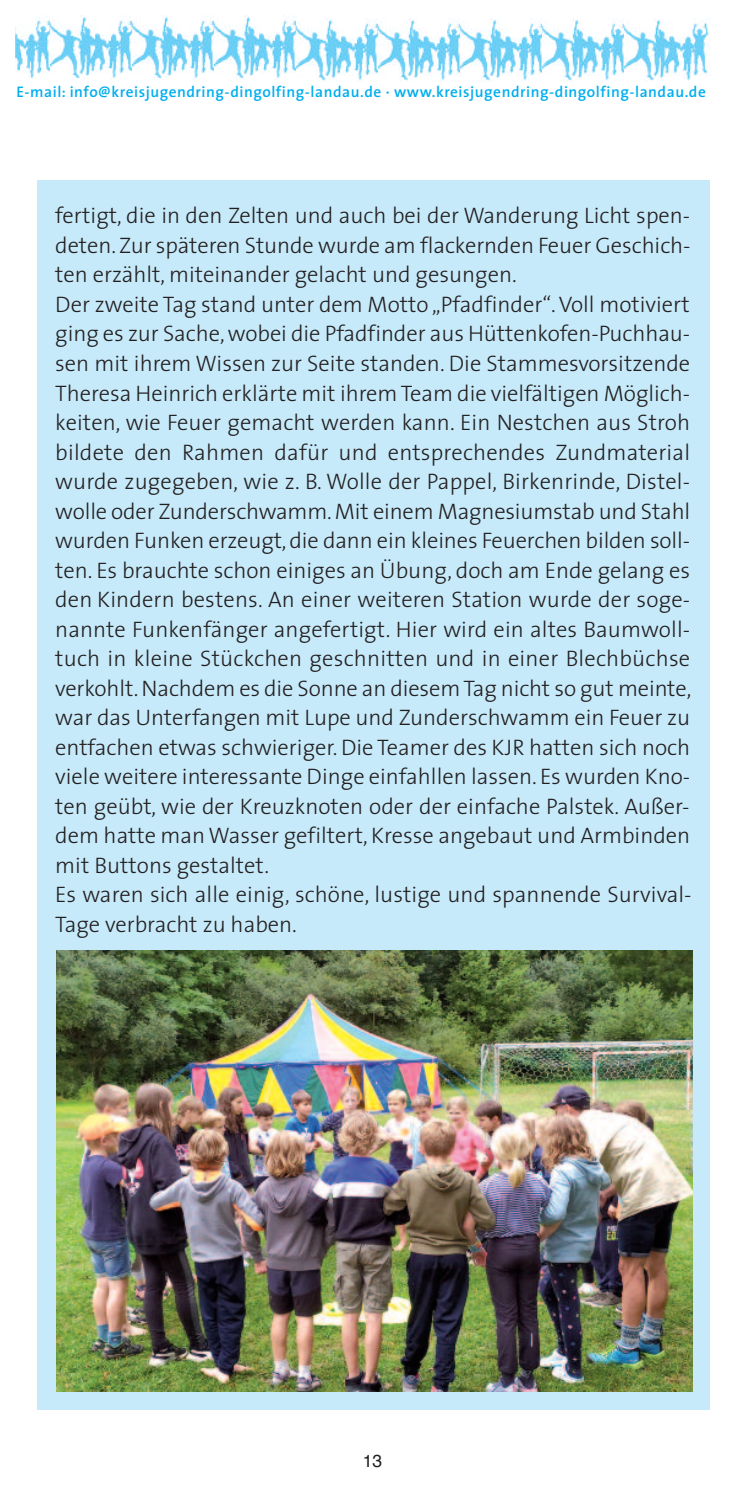
<style>
.page{position:relative;width:745px;height:1489px;background:#fff}
.page>*{position:absolute;margin:0;border:0;box-sizing:border-box;transform-origin:0 0}
.t1{font:300 22.5px/29.5px "The Sans";color:#231f20}
.t2{font:17.5px "Helvetica";color:#231f20}
.t3{font:600 15.5px "The Sans";letter-spacing:.035em;color:#00aeef}
</style>
<div class="page">
<img style="left:16px;top:16px;width:35px;height:63px">
<svg style="left:51px;top:16px;width:82px;height:63px"></svg>
<svg style="left:133px;top:16px;width:82px;height:63px"></svg>
<svg style="left:215px;top:16px;width:82px;height:63px"></svg>
<img style="left:297px;top:18px;width:412px;height:64px">
<svg style="left:378px;top:18px;width:82px;height:64px"></svg>
<svg style="left:460px;top:18px;width:82px;height:64px"></svg>
<svg style="left:542px;top:18px;width:82px;height:64px"></svg>
<img style="left:624px;top:18px;width:1px;height:64px">
<div style="left:37px;top:180px;width:672px;height:1228px;background:#c6eafa"></div>
<img style="left:57px;top:950px;width:635px;height:441px">
<p class="t3" style="left:16px;top:86px;width:690px">E-mail: info@kreisjugendring-dingolfing-landau.de · www.kreisjugendring-dingolfing-landau.de</p>
<p class="t1" style="left:55px;top:203px;width:637px">fertigt, die in den Zelten und auch bei der Wanderung Licht spen&shy;deten. Zur späteren Stunde wurde am flackernden Feuer Geschich&shy;ten erzählt, miteinander gelacht und gesungen.<br>Der zweite Tag stand unter dem Motto „Pfadfinder“.Voll motiviert ging es zur Sache,wobei die Pfadfinder aus Hüttenkofen-Puchhau&shy;sen mit ihrem Wissen zur Seite standen. Die Stammesvorsitzende Theresa Heinrich erklärte mit ihremTeam die vielfältigen Möglich&shy;keiten, wie Feuer gemacht werden kann. Ein Nestchen aus Stroh bildete den Rahmen dafür und entsprechendes Zundmaterial wurde zugegeben, wie z. B. Wolle der Pappel, Birkenrinde, Distel&shy;wolle oder Zunderschwamm.Mit einem Magnesiumstab und Stahl wurden Funken erzeugt,die dann ein kleines Feuerchen bilden soll&shy;ten. Es brauchte schon einiges an Übung, doch am Ende gelang es den Kindern bestens. An einer weiteren Station wurde der soge&shy;nannte Funkenfänger angefertigt. Hier wird ein altes Baumwoll&shy;tuch in kleine Stückchen geschnitten und in einer Blechbüchse verkohlt.Nachdem es die Sonne an diesemTag nicht so gut meinte, war das Unterfangen mit Lupe und Zunderschwamm ein Feuer zu entfachen etwas schwieriger. Die Teamer des KJR hatten sich noch viele weitere interessante Dinge einfahllen lassen. Es wurden Kno&shy;ten geübt, wie der Kreuzknoten oder der einfache Palstek. Außer&shy;dem hatte manWasser gefiltert, Kresse angebaut und Armbinden mit Buttons gestaltet.<br>Es waren sich alle einig, schöne, lustige und spannende Survival-Tage verbracht zu haben.</p>
<p class="t2" style="left:362px;top:1452px;width:21px">13</p>
</div>
